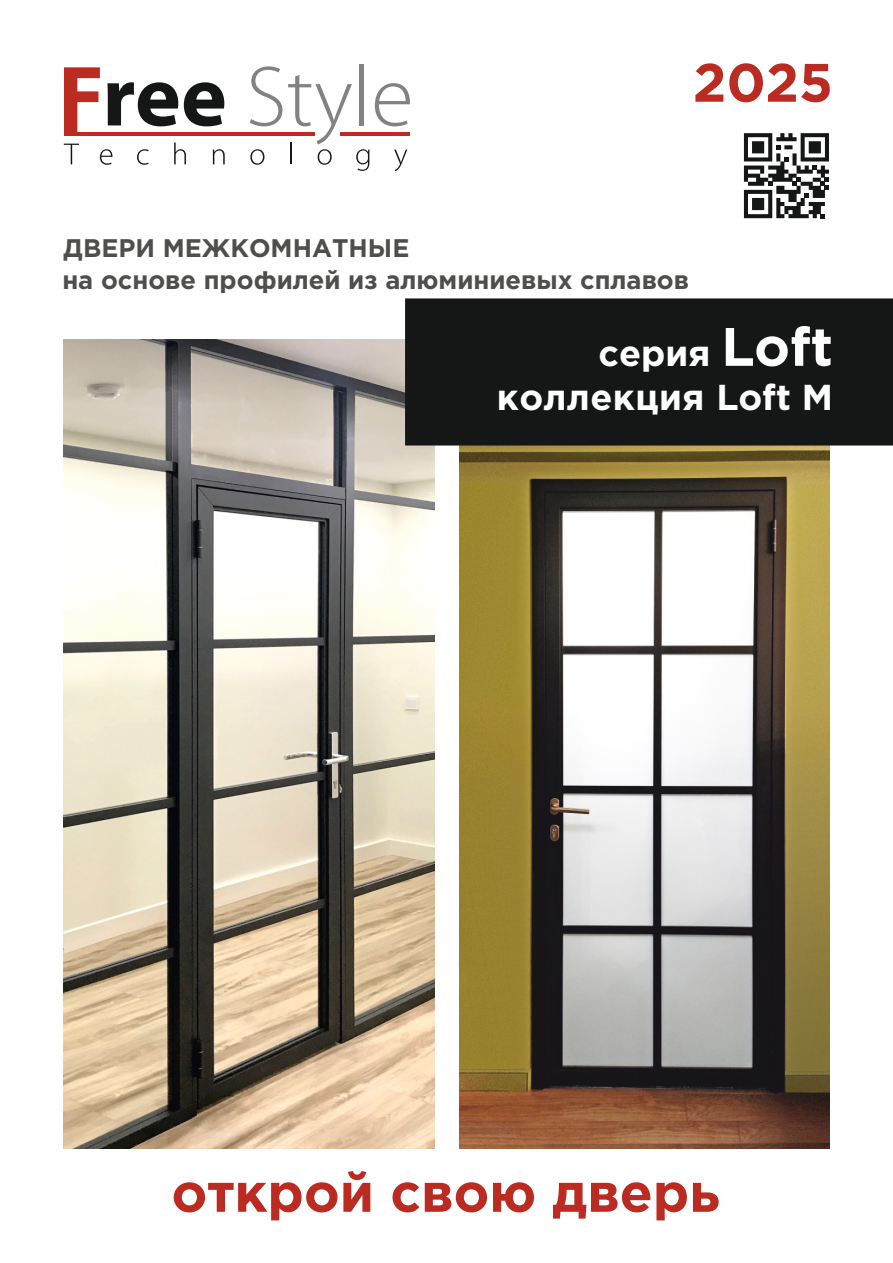
<style>
.page{position:relative;width:893px;height:1263px;background:#fff}
.page>*{position:absolute;margin:0;border:0;box-sizing:border-box;transform-origin:0 0}
.t1{font:700 54px "Gotham Pro";color:#bb2b22}
.t2{font:700 36px/44.4px "Gotham Pro";letter-spacing:.015em;color:#fff;text-align:right}
.t3{font:700 25.5px "Gotham Pro";color:#4e4e4d}
.s1{font-size:54px}
</style>
<div class="page">
<img style="left:64px;top:340px;width:371px;height:809px">
<img style="left:460px;top:446px;width:369px;height:703px">
<div style="left:405px;top:298px;width:488px;height:148px;background:#151616"></div>
<svg style="left:744px;top:133px;width:85px;height:85px"></svg>
<hr style="left:64px;top:132px;width:250px;height:4px;background:#bb2b22">
<hr style="left:340px;top:132px;width:70px;height:4px;background:#bb2b22">
<svg style="left:64px;top:67px;width:36px;height:65px"></svg>
<svg style="left:107px;top:82px;width:71px;height:44px"></svg>
<svg style="left:184px;top:82px;width:40px;height:44px"></svg>
<svg style="left:250px;top:66px;width:32px;height:60px"></svg>
<hr style="left:360px;top:64px;width:4px;height:61px;background:#818281">
<svg style="left:375px;top:83px;width:35px;height:43px"></svg>
<svg style="left:64px;top:144px;width:15px;height:20px"></svg>
<svg style="left:100px;top:149px;width:12px;height:16px"></svg>
<svg style="left:137px;top:149px;width:12px;height:16px"></svg>
<svg style="left:174px;top:142px;width:12px;height:22px"></svg>
<svg style="left:213px;top:149px;width:12px;height:15px"></svg>
<svg style="left:250px;top:149px;width:14px;height:16px"></svg>
<svg style="left:288px;top:75px;width:81px;height:96px"></svg>
<svg style="left:394px;top:150px;width:13px;height:21px"></svg>
<p class="t3" style="left:64px;top:239px;width:347px">ДВЕРИ МЕЖКОМНАТНЫЕ</p>
<h1 class="t1" style="left:693px;top:62px;width:142px">2025</h1>
<p class="t3" style="left:62px;top:271px;width:628px">на основе профилей из алюминиевых сплавов</p>
<h2 class="t2" style="left:497px;top:333px;width:338px">серия <span class="s1">Loft </span>коллекция Loft M</h2>
<h1 class="t1" style="left:171px;top:1172px;width:550px">открой свою дверь</h1>
</div>
